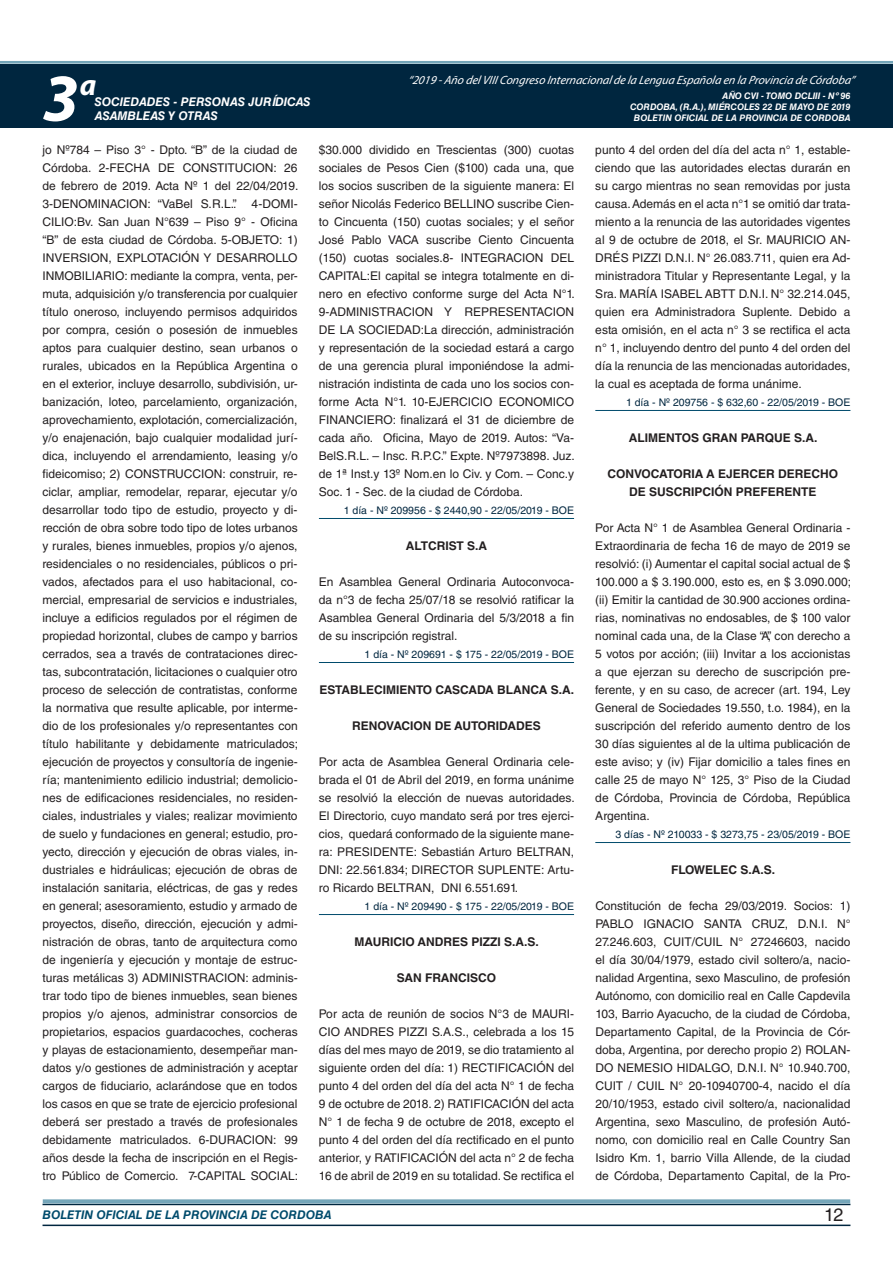
<style>
.page{position:relative;width:893px;height:1263px;background:#fff}
.page>*{position:absolute;margin:0;border:0;box-sizing:border-box;transform-origin:0 0}
.t1{font:italic 700 67.5px "Myriad Pro";color:#fff}
.t2{font:italic 700 30px "Myriad Pro";color:#fff}
.t3{font:18px "Helvetica LT Std";color:#231f20}
.t4{font:12px/18px "Helvetica LT Std";color:#231f20;text-align:justify}
.t5{font:700 12px "Helvetica LT Std";color:#231f20}
.t6{font:italic 12px "Myriad Pro";color:#fff}
.t7{font:italic 700 12px "Helvetica LT Std";color:#fff}
.t8{font:italic 700 12px "Helvetica LT Std";color:#004b6c}
.t9{font:10.5px "Helvetica LT Std";color:#00263f}
.t10{font:italic 700 9px/10.8px "Helvetica LT Std";color:#fff;text-align:right}
</style>
<div class="page">
<div style="left:0;top:61px;width:893px;height:6px;background:#fff;opacity:.75"></div>
<div style="left:0;top:64px;width:893px;height:64px;background:#00263f"></div>
<hr style="left:43px;top:1224px;width:807px;height:2px;background:#00263f">
<div style="left:42px;top:1198px;width:809px;height:8px;background:#fff;opacity:.75"></div>
<hr style="left:319px;top:518px;width:255px;height:1px;background:#004b6c">
<hr style="left:319px;top:662px;width:255px;height:1px;background:#004b6c">
<hr style="left:319px;top:914px;width:255px;height:1px;background:#004b6c">
<hr style="left:595px;top:410px;width:255px;height:1px;background:#004b6c">
<hr style="left:595px;top:842px;width:255px;height:1px;background:#004b6c">
<h2 class="t2" style="left:80px;top:66px;width:18px">a</h2>
<p class="t6" style="left:408px;top:72px;width:448px">“2019 -Año delVIIICongreso Internacionalde la Lengua Esp añola en la Provincia de Córdoba”</p>
<h1 class="t1" style="left:43px;top:54px;width:38px">3</h1>
<p class="t10" style="left:630px;top:91px;width:222px">AÑO CVI - TOMO DCLIII - Nº 96<br>CORDOBA, (R.A.), MIÉRCOLES 22 DE MAYO DE 2019<br>BOLETIN OFICIAL DE LA PROVINCIA DE CORDOBA</p>
<p class="t7" style="left:95px;top:94px;width:217px">SOCIEDADES - PERSONAS JURÍDICAS</p>
<p class="t7" style="left:95px;top:109px;width:125px">ASAMBLEAS Y OTRAS</p>
<p class="t4" style="left:43px;top:141px;width:257px">jo Nº784 – Piso 3° - Dpto. “B” de la ciudad de Córdoba. 2-FECHA DE CONSTITUCION: 26 de febrero de 2019. Acta Nº 1 del 22/04/2019.<br>3-DENOMINACION: “VaBel S.R.L.”.</p>
<p class="t4" style="left:43px;top:195px;width:257px;text-indent:209px">4-DOMI-CILIO:Bv. San Juan N°639 – Piso 9° - Oficina “B” de esta ciudad de Córdoba. 5-OBJETO: 1)<br>INVERSION, EXPLOTACIÓN Y DESARROLLO INMOBILIARIO: mediante la compra, venta, per&shy;muta, adquisición y/o transferencia por cualquier título oneroso, incluyendo permisos adquiridos por compra, cesión o posesión de inmuebles aptos para cualquier destino, sean urbanos o rurales, ubicados en la República Argentina o en el exterior, incluye desarrollo, subdivisión, ur&shy;banización, loteo, parcelamiento, organización, aprovechamiento, explotación, comercialización, y/o enajenación, bajo cualquier modalidad jurí&shy;dica, incluyendo el arrendamiento, leasing y/o fideicomiso; 2) CONSTRUCCION: construir, re&shy;ciclar, ampliar, remodelar, reparar, ejecutar y/o desarrollar todo tipo de estudio, proyecto y di&shy;rección de obra sobre todo tipo de lotes urbanos y rurales, bienes inmuebles, propios y/o ajenos, residenciales o no residenciales, públicos o pri&shy;vados, afectados para el uso habitacional, co&shy;mercial, empresarial de servicios e industriales, incluye a edificios regulados por el régimen de propiedad horizontal, clubes de campo y barrios cerrados, sea a través de contrataciones direc&shy;tas, subcontratación, licitaciones o cualquier otro proceso de selección de contratistas, conforme la normativa que resulte aplicable, por interme&shy;dio de los profesionales y/o representantes con título habilitante y debidamente matriculados; ejecución de proyectos y consultoría de ingenie&shy;ría; mantenimiento edilicio industrial; demolicio&shy;nes de edificaciones residenciales, no residen&shy;ciales, industriales y viales; realizar movimiento de suelo y fundaciones en general; estudio, pro&shy;yecto, dirección y ejecución de obras viales, in&shy;dustriales e hidráulicas; ejecución de obras de instalación sanitaria, eléctricas, de gas y redes en general; asesoramiento, estudio y armado de proyectos, diseño, dirección, ejecución y admi&shy;nistración de obras, tanto de arquitectura como de ingeniería y ejecución y montaje de estruc&shy;turas metálicas 3) ADMINISTRACION: adminis&shy;trar todo tipo de bienes inmuebles, sean bienes propios y/o ajenos, administrar consorcios de propietarios, espacios guardacoches, cocheras y playas de estacionamiento, desempeñar man&shy;datos y/o gestiones de administración y aceptar cargos de fiduciario, aclarándose que en todos los casos en que se trate de ejercicio profesional deberá ser prestado a través de profesionales debidamente matriculados. 6-DURACION: 99 años desde la fecha de inscripción en el Regis&shy;tro Público de Comercio. 7-CAPITAL SOCIAL:</p>
<p class="t4" style="left:319px;top:141px;width:257px">$30.000 dividido en Trescientas (300) cuotas sociales de Pesos Cien ($100) cada una, que los socios suscriben de la siguiente manera: El señor Nicolás Federico BELLINO suscribe Cien&shy;to Cincuenta (150) cuotas sociales; y el señor José Pablo VACA suscribe Ciento Cincuenta (150) cuotas sociales.8- INTEGRACION DEL CAPITAL:El capital se integra totalmente en di&shy;nero en efectivo conforme surge del Acta N°1.<br>9-ADMINISTRACION Y REPRESENTACION DE LA SOCIEDAD:La dirección, administración y representación de la sociedad estará a cargo de una gerencia plural imponiéndose la admi&shy;nistración indistinta de cada uno los socios con&shy;forme Acta N°1. 10-EJERCICIO ECONOMICO FINANCIERO: finalizará el 31 de diciembre de cada año. Oficina, Mayo de 2019. Autos: “Va-BelS.R.L. – Insc. R.P.C.” Expte. Nº7973898. Juz. de 1ª Inst.y 13º Nom.en lo Civ. y Com. – Conc.y Soc. 1 - Sec. de la ciudad de Córdoba.</p>
<p class="t9" style="left:344px;top:504px;width:232px">1 día - Nº 209956 - $ 2440,90 - 22/05/2019 - BOE</p>
<p class="t5" style="left:406px;top:538px;width:83px">ALTCRIST S.A</p>
<p class="t4" style="left:319px;top:573px;width:257px">En Asamblea General Ordinaria Autoconvoca&shy;da n°3 de fecha 25/07/18 se resolvió ratificar la Asamblea General Ordinaria del 5/3/2018 a fin de su inscripción registral.</p>
<p class="t9" style="left:365px;top:648px;width:211px">1 día - Nº 209691 - $ 175 - 22/05/2019 - BOE</p>
<p class="t5" style="left:319px;top:682px;width:256px">ESTABLECIMIENTO CASCADA BLANCA S.A.</p>
<p class="t5" style="left:352px;top:718px;width:190px">RENOVACION DE AUTORIDADES</p>
<p class="t4" style="left:319px;top:753px;width:257px">Por acta de Asamblea General Ordinaria cele&shy;brada el 01 de Abril del 2019, en forma unánime se resolvió la elección de nuevas autoridades.<br>El Directorio, cuyo mandato será por tres ejerci&shy;cios, quedará conformado de la siguiente mane&shy;ra: PRESIDENTE: Sebastián Arturo BELTRAN, DNI: 22.561.834; DIRECTOR SUPLENTE: Artu&shy;ro Ricardo BELTRAN, DNI 6.551.691.</p>
<p class="t9" style="left:365px;top:900px;width:211px">1 día - Nº 209490 - $ 175 - 22/05/2019 - BOE</p>
<p class="t5" style="left:355px;top:934px;width:186px">MAURICIO ANDRES PIZZI S.A.S.</p>
<p class="t5" style="left:397px;top:970px;width:101px">SAN FRANCISCO</p>
<p class="t4" style="left:319px;top:1005px;width:257px">Por acta de reunión de socios N°3 de MAURI-CIO ANDRES PIZZI S.A.S., celebrada a los 15 días del mes mayo de 2019, se dio tratamiento al siguiente orden del día: 1) RECTIFICACIÓN del punto 4 del orden del día del acta N° 1 de fecha 9 de octubre de 2018. 2) RATIFICACIÓN del acta N° 1 de fecha 9 de octubre de 2018, excepto el punto 4 del orden del día rectificado en el punto anterior, y RATIFICACIÓN del acta n° 2 de fecha 16 de abril de 2019 en su totalidad. Se rectifica el</p>
<p class="t4" style="left:595px;top:141px;width:257px">punto 4 del orden del día del acta n° 1, estable&shy;ciendo que las autoridades electas durarán en su cargo mientras no sean removidas por justa causa. Además en el acta n°1 se omitió dar trata&shy;miento a la renuncia de las autoridades vigentes al 9 de octubre de 2018, el Sr. MAURICIO AN-DRÉS PIZZI D.N.I. N° 26.083.711, quien era Ad&shy;ministradora Titular y Representante Legal, y la Sra. MARÍA ISABEL ABTT D.N.I. N° 32.214.045, quien era Administradora Suplente. Debido a esta omisión, en el acta n° 3 se rectifica el acta n° 1, incluyendo dentro del punto 4 del orden del día la renuncia de las mencionadas autoridades, la cual es aceptada de forma unánime.</p>
<p class="t9" style="left:626px;top:396px;width:226px">1 día - Nº 209756 - $ 632,60 - 22/05/2019 - BOE</p>
<p class="t5" style="left:629px;top:430px;width:190px">ALIMENTOS GRAN PARQUE S.A.</p>
<p class="t5" style="left:607px;top:466px;width:18px">CONVOCATORIA</p>
<p class="t5" style="left:706px;top:466px;width:21px">A EJERCER</p>
<p class="t5" style="left:778px;top:466px;width:10px">DERECHO</p>
<p class="t5" style="left:629px;top:484px;width:29px">DE SUSCRIPCIÓN</p>
<p class="t5" style="left:736px;top:484px;width:9px">PRE</p>
<p class="t5" style="left:761px;top:484px;width:17px">FERENTE</p>
<p class="t4" style="left:595px;top:519px;width:257px">Por Acta N° 1 de Asamblea General Ordinaria - Extraordinaria de fecha 16 de mayo de 2019 se resolvió: (i) Aumentar el capital social actual de $ 100.000 a $ 3.190.000, esto es, en $ 3.090.000; (ii) Emitir la cantidad de 30.900 acciones ordina&shy;rias, nominativas no endosables, de $ 100 valor nominal cada una, de la Clase “A”, con derecho a 5 votos por acción; (iii) Invitar a los accionistas a que ejerzan su derecho de suscripción pre&shy;ferente, y en su caso, de acrecer (art. 194, Ley General de Sociedades 19.550, t.o. 1984), en la suscripción del referido aumento dentro de los 30 días siguientes al de la ultima publicación de este aviso; y (iv) Fijar domicilio a tales fines en calle 25 de mayo N° 125, 3° Piso de la Ciudad de Córdoba, Provincia de Córdoba, República Argentina.</p>
<p class="t9" style="left:615px;top:828px;width:236px">3 días - Nº 210033 - $ 3273,75 - 23/05/2019 - BOE</p>
<p class="t5" style="left:671px;top:862px;width:106px">FLOWELEC S.A.S.</p>
<p class="t4" style="left:595px;top:897px;width:257px">Constitución de fecha 29/03/2019. Socios: 1)<br>PABLO IGNACIO SANTA CRUZ, D.N.I. N° 27.246.603, CUIT/CUIL N° 27246603, nacido el día 30/04/1979, estado civil soltero/a, nacio&shy;nalidad Argentina, sexo Masculino, de profesión Autónomo, con domicilio real en Calle Capdevila 103, Barrio Ayacucho, de la ciudad de Córdoba, Departamento Capital, de la Provincia de Cór&shy;doba, Argentina, por derecho propio 2) ROLAN-DO NEMESIO HIDALGO, D.N.I. N° 10.940.700, CUIT / CUIL N° 20-10940700-4, nacido el día 20/10/1953, estado civil soltero/a, nacionalidad Argentina, sexo Masculino, de profesión Autó&shy;nomo, con domicilio real en Calle Country San Isidro Km. 1, barrio Villa Allende, de la ciudad de Córdoba, Departamento Capital, de la Pro-</p>
<p class="t8" style="left:43px;top:1208px;width:290px">BOLETIN OFICIAL DE LA PROVINCIA DE CORDOBA</p>
<h3 class="t3" style="left:824px;top:1204px;width:21px">12</h3>
</div>
